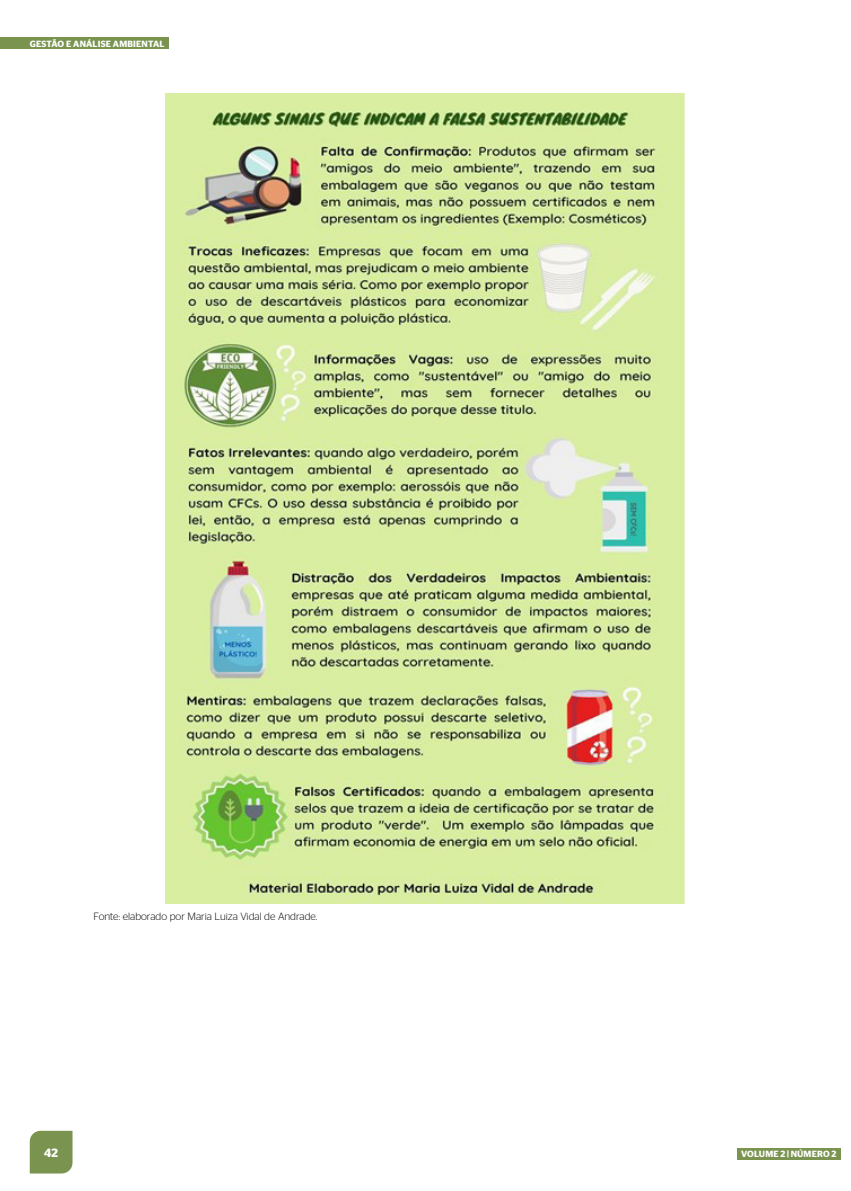
<style>
.page{position:relative;width:851px;height:1191px;background:#fff}
.page>*{position:absolute;margin:0;border:0;box-sizing:border-box;transform-origin:0 0}
.t1{font:600 12px "Stag Sans";color:#fff}
.t2{font:300 10.5px "Stag Sans";color:#000}
.t3{font:600 9px "Stag Sans";letter-spacing:.02em;color:#fff}
</style>
<div class="page">
<div style="left:30px;top:1130px;width:42px;height:43px;background:#7a9450"></div>
<div style="left:0;top:37px;width:169px;height:12px;background:#7a9450"></div>
<div style="left:736px;top:1147px;width:104px;height:12px;background:#7a9450"></div>
<img style="left:165px;top:94px;width:520px;height:810px">
<p class="t3" style="left:30px;top:38px;width:136px">GESTÃO E ANÁLISE AMBIENTAL</p>
<p class="t2" style="left:94px;top:910px;width:225px">Fonte: elaborado por Maria Luiza Vidal de Andrade.</p>
<p class="t1" style="left:44px;top:1145px;width:15px">42</p>
<p class="t3" style="left:741px;top:1148px;width:97px">VOLUME 2 | NÚMERO 2</p>
</div>
